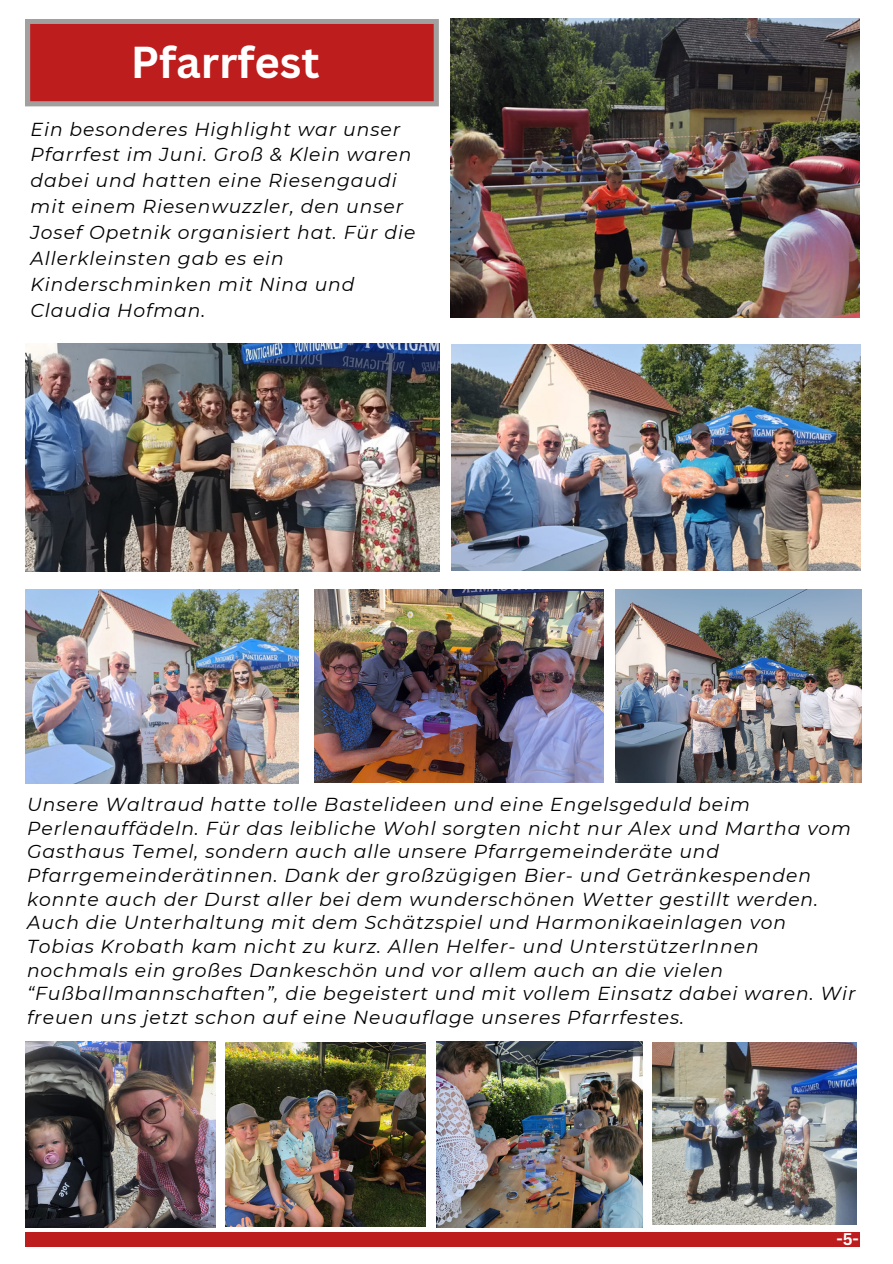
<style>
.page{position:relative;width:893px;height:1264px;background:#fff}
.page>*{position:absolute;margin:0;border:0;box-sizing:border-box;transform-origin:0 0}
.t1{font:700 43.5px "Canva Sans";color:#fff}
.t2{font:italic 18.75px/23.7px "Montserrat";letter-spacing:.05em;color:#000}
.t3{font:700 16.5px "Canva Sans";color:#fff}
</style>
<div class="page">
<div style="left:25px;top:1232px;width:834px;height:14px;background:#bd1d1d"></div>
<img style="left:436px;top:1041px;width:206px;height:186px">
<img style="left:452px;top:344px;width:408px;height:226px">
<img style="left:25px;top:343px;width:414px;height:228px">
<img style="left:615px;top:589px;width:246px;height:193px">
<img style="left:451px;top:19px;width:408px;height:298px">
<img style="left:25px;top:589px;width:273px;height:194px">
<svg style="left:25px;top:19px;width:414px;height:87px"></svg>
<img style="left:314px;top:589px;width:290px;height:193px">
<img style="left:225px;top:1042px;width:200px;height:184px">
<img style="left:652px;top:1042px;width:204px;height:182px">
<img style="left:25px;top:1041px;width:190px;height:185px">
<p class="t1" style="left:131px;top:31px;width:190px">Pfarrfest</p>
<p class="t2" style="left:31px;top:116px;width:386px;line-height:25.8px">Ein besonderes Highlight war unser<br>Pfarrfest im Juni. Groß &amp; Klein waren dabei und hatten eine Riesengaudi mit einem Riesenwuzzler, den unser<br>Josef Opetnik organisiert hat. Für die<br>Allerkleinsten gab es ein<br>Kinderschminken mit Nina und<br>Claudia Hofman.</p>
<p class="t2" style="left:27px;top:792px;width:830px">Unsere Waltraud hatte tolle Bastelideen und eine Engelsgeduld beim Perlenauffädeln. Für das leibliche Wohl sorgten nicht nur Alex und Martha vom Gasthaus Temel, sondern auch alle unsere Pfarrgemeinderäte und Pfarrgemeinderätinnen. Dank der großzügigen Bier- und Getränkespenden konnte auch der Durst aller bei dem wunderschönen Wetter gestillt werden.<br>Auch die Unterhaltung mit dem Schätzspiel und Harmonikaeinlagen von Tobias Krobath kam nicht zu kurz. Allen Helfer- und UnterstützerInnen nochmals ein großes Dankeschön und vor allem auch an die vielen “Fußballmannschaften”, die begeistert und mit vollem Einsatz dabei waren. Wir freuen uns jetzt schon auf eine Neuauflage unseres Pfarrfestes.</p>
<p class="t3" style="left:836px;top:1227px;width:24px">-5-</p>
</div>
